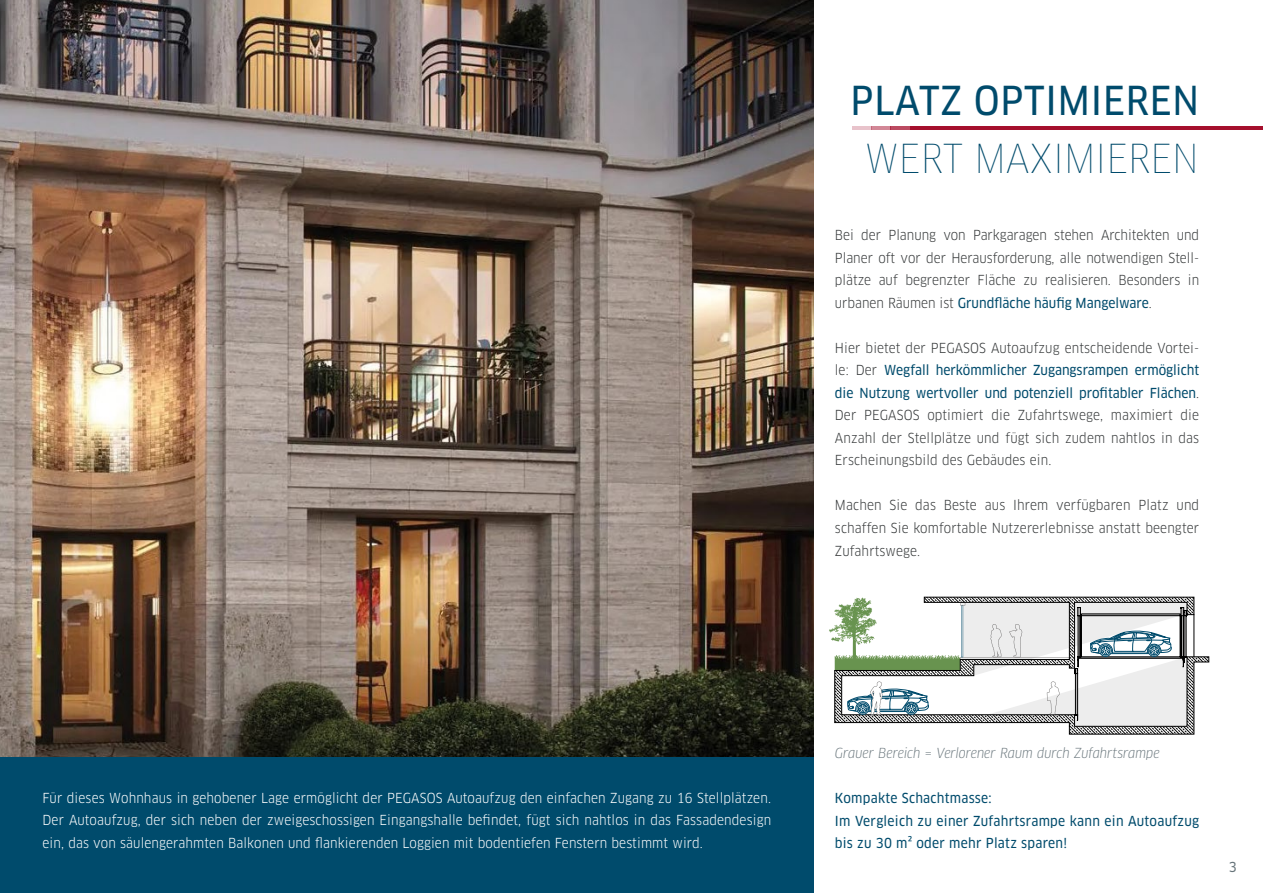
<style>
.page{position:relative;width:1263px;height:893px;background:#fff}
.page>*{position:absolute;margin:0;border:0;box-sizing:border-box;transform-origin:0 0}
.t1{font:39px "Clan Pro Narr News";letter-spacing:.02em;color:#004b6c}
.t2{font:100 39px "Clan Pro Narr";color:#004b6c}
.t3{font:13.5px/22.5px "Clan Pro Narr";letter-spacing:.01em;color:#373a3b;text-align:justify}
.t4{font:13.5px/22.5px "Clan Pro Narr";letter-spacing:.01em;color:#fff;text-align:justify}
.t5{font:13.5px/22.5px "Clan Pro Narr News";color:#004b6c}
.t6{font:13.5px/22.5px "Clan Pro Narr News";letter-spacing:.02em;color:#004b6c}
.t7{font:italic 13.5px "Clan Pro Narr";color:#67747a}
.t8{font:13.5px "Clan Pro Narr News";color:#67747a}
.s1{font-family:"Clan Pro Narr";color:#373a3b}
</style>
<div class="page">
<img style="left:0;top:0;width:814px;height:758px">
<div style="left:0;top:758px;width:814px;height:135px;background:#004b6c"></div>
<svg style="left:829px;top:597px;width:380px;height:137px"></svg>
<hr style="left:891px;top:126px;width:19px;height:3px;background:#a50f2d">
<hr style="left:872px;top:126px;width:19px;height:3px;background:#a50f2d">
<hr style="left:853px;top:126px;width:19px;height:3px;background:#a50f2d">
<hr style="left:910px;top:126px;width:353px;height:3px;background:#a50f2d">
<h1 class="t1" style="left:850px;top:78px;width:350px">PLATZ OPTIMIEREN</h1>
<h1 class="t2" style="left:865px;top:135px;width:336px">WERT MAXIMIEREN</h1>
<p class="t3" style="left:835px;top:224px;width:366px">Bei der Planung von Parkgaragen stehen Architekten und Planer oft vor der Herausforderung, alle notwendigen Stell&shy;plätze auf begrenzter Fläche zu realisieren. Besonders in</p>
<p class="t5" style="left:835px;top:292px;width:319px"><span class="s1">urbanen Räumen ist</span> Grundfläche häufig Mangelware<span class="s1">.</span></p>
<p class="t3" style="left:835px;top:337px;width:366px">Hier bietet der PEGASOS Autoaufzug entscheidende Vortei-</p>
<p class="t5" style="left:835px;top:359px;width:366px"><span class="s1">le: Der</span> Wegfall herkömmlicher Zugangsrampen ermöglicht die Nutzung wertvoller und potenziell profitabler Flächen<span class="s1">.</span></p>
<p class="t3" style="left:835px;top:404px;width:366px">Der PEGASOS optimiert die Zufahrtswege, maximiert die Anzahl der Stellplätze und fügt sich zudem nahtlos in das Erscheinungsbild des Gebäudes ein.</p>
<p class="t3" style="left:835px;top:494px;width:366px">Machen Sie das Beste aus Ihrem verfügbaren Platz und schaffen Sie komfortable Nutzererlebnisse anstatt beengter Zufahrtswege.</p>
<p class="t4" style="left:43px;top:787px;width:730px">Für dieses Wohnhaus in gehobener Lage ermöglicht der PEGASOS Autoaufzug den einfachen Zugang zu 16 Stellplätzen.<br>Der Autoaufzug, der sich neben der zweigeschossigen Eingangshalle befindet, fügt sich nahtlos in das Fassadendesign ein, das von säulengerahmten Balkonen und flankierenden Loggien mit bodentiefen Fenstern bestimmt wird.</p>
<p class="t7" style="left:835px;top:745px;width:326px">Grauer Bereich = Verlorener Raum durch Zufahrtsrampe</p>
<p class="t6" style="left:835px;top:787px;width:366px">Kompakte Schachtmasse:<br>Im Vergleich zu einer Zufahrtsrampe kann ein Autoaufzug bis zu 30 m² oder mehr Platz sparen!</p>
<p class="t8" style="left:1229px;top:859px;width:9px">3</p>
</div>
